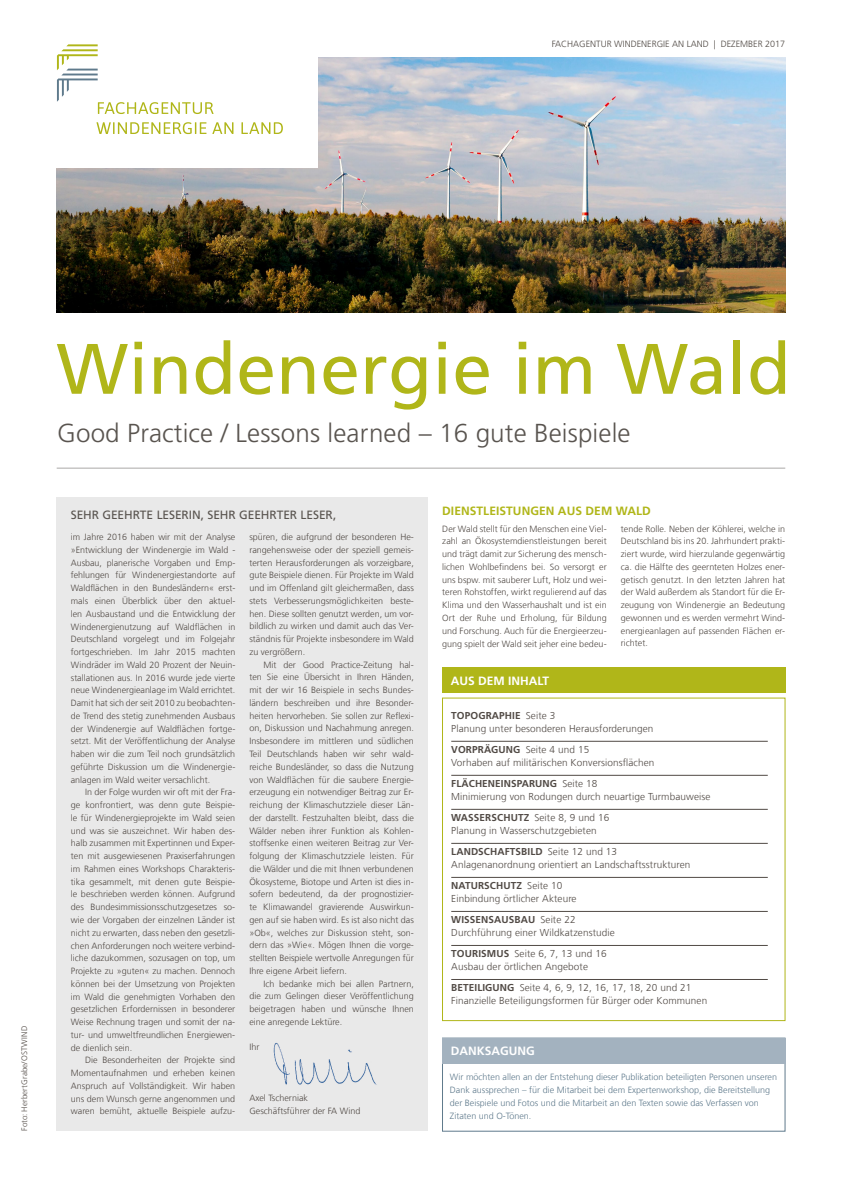
<style>
.page{position:relative;width:842px;height:1191px;background:#fff}
.page>*{position:absolute;margin:0;border:0;box-sizing:border-box;transform-origin:0 0}
.t1{font:71.3px "Frutiger LT Std";letter-spacing:.005em;color:#b0b619}
.t2{font:300 26px "Frutiger LT Std";letter-spacing:.005em;color:#59544f}
.t3{font:12px "Frutiger LT Com";letter-spacing:-.01em;color:#59544f}
.t4{font:700 12px "Frutiger LT Com";letter-spacing:.005em;color:#b0b619}
.t5{font:700 12px "Frutiger LT Com";color:#fff}
.t6{font:300 10px/21.3px "Frutiger LT Com";letter-spacing:.01em;color:#514a45}
.t7{font:700 10px "Frutiger LT Std";letter-spacing:.01em;color:#514a45}
.t8{font:300 9px/12.8px "Frutiger LT Com";color:#514a45;text-align:justify}
.t9{font:300 9px/12.8px "Frutiger LT Com";color:#5f7a8c}
.t10{font:300 8px "Frutiger LT Com";letter-spacing:.015em;color:#514a45}
.s1{font-family:"Frutiger LT Com";font-weight:300}
.s2{font-family:"Frutiger LT Std";font-weight:700}
</style>
<div class="page">
<img style="left:57px;top:58px;width:728px;height:254px">
<div style="left:57px;top:497px;width:371px;height:634px;background:#e9e9e9"></div>
<hr style="left:57px;top:468px;width:728px;height:1px;background:#aaa8a7">
<div style="left:38px;top:24px;width:279px;height:143px;background:#fff"></div>
<svg style="left:96px;top:122px;width:187px;height:12px"></svg>
<svg style="left:57px;top:44px;width:157px;height:70px"></svg>
<img style="left:273px;top:1043px;width:104px;height:42px">
<div style="left:442px;top:1037px;width:343px;height:26px;background:#a3b2bf"></div>
<hr style="left:451px;top:741px;width:317px;height:1px;background:#514a45">
<hr style="left:451px;top:775px;width:317px;height:1px;background:#514a45">
<hr style="left:451px;top:809px;width:317px;height:1px;background:#514a45">
<hr style="left:451px;top:843px;width:317px;height:1px;background:#514a45">
<hr style="left:451px;top:877px;width:317px;height:1px;background:#514a45">
<hr style="left:451px;top:911px;width:317px;height:1px;background:#514a45">
<hr style="left:451px;top:945px;width:317px;height:1px;background:#514a45">
<hr style="left:451px;top:979px;width:317px;height:1px;background:#514a45">
<div style="left:442px;top:667px;width:343px;height:26px;background:#b0b619"></div>
<p class="t8" style="left:552px;top:37px;width:235px">FACHAGENTUR WINDENERGIE AN LAND | DEZEMBER 2017</p>
<p class="t10" style="left:20px;top:1131px;width:107px;rotate:-90deg">Foto: HerbertGrabe/OSTWIND</p>
<h1 class="t1" style="left:57px;top:327px;width:735px">Windenergie im Wald</h1>
<h2 class="t2" style="left:57px;top:419px;width:575px">Good Practice / Lessons learned – 16 gute Beispiele</h2>
<h3 class="t3" style="left:71px;top:508px;width:267px">SEHR GEEHRTE LESERIN, SEHR GEEHRTER LESER,</h3>
<p class="t8" style="left:71px;top:531px;width:166px">im Jahre 2016 haben wir mit der Analyse »Entwicklung der Windenergie im Wald - Ausbau, planerische Vorgaben und Emp&shy;fehlungen für Windenergiestandorte auf Waldflächen in den Bundesländern« erst&shy;mals einen Überblick über den aktuel&shy;len Ausbaustand und die Entwicklung der Windenergienutzung auf Waldflächen in Deutschland vorgelegt und im Folgejahr fortgeschrieben. Im Jahr 2015 machten Windräder im Wald 20 Prozent der Neuin&shy;stallationen aus. In 2016 wurde jede vierte neue Windenergieanlage im Wald errichtet.<br>Damit hat sich der seit 2010 zu beobachten&shy;de Trend des stetig zunehmenden Ausbaus der Windenergie auf Waldflächen fortge&shy;setzt. Mit der Veröffentlichung der Analyse haben wir die zum Teil noch grundsätzlich geführte Diskussion um die Windenergie&shy;anlagen im Wald weiter versachlicht.</p>
<p class="t8" style="left:71px;top:786px;width:166px;text-indent:14px">In der Folge wurden wir oft mit der Fra&shy;ge konfrontiert, was denn gute Beispie&shy;le für Windenergieprojekte im Wald seien und was sie auszeichnet. Wir haben des&shy;halb zusammen mit Expertinnen und Exper&shy;ten mit ausgewiesenen Praxiserfahrungen im Rahmen eines Workshops Charakteris&shy;tika gesammelt, mit denen gute Beispie&shy;le beschrieben werden können. Aufgrund des Bundesimmissionsschutzgesetzes so&shy;wie der Vorgaben der einzelnen Länder ist nicht zu erwarten, dass neben den gesetzli&shy;chen Anforderungen noch weitere verbind&shy;liche dazukommen, sozusagen on top, um Projekte zu »guten« zu machen. Dennoch können bei der Umsetzung von Projekten im Wald die genehmigten Vorhaben den gesetzlichen Erfordernissen in besonderer Weise Rechnung tragen und somit der na&shy;tur- und umweltfreundlichen Energiewen&shy;de dienlich sein.</p>
<p class="t8" style="left:71px;top:1053px;width:166px;text-indent:14px">Die Besonderheiten der Projekte sind Momentaufnahmen und erheben keinen Anspruch auf Vollständigkeit. Wir haben uns dem Wunsch gerne angenommen und waren bemüht, aktuelle Beispiele aufzu-</p>
<p class="t8" style="left:249px;top:530px;width:166px">spüren, die aufgrund der besonderen He&shy;rangehensweise oder der speziell gemeis&shy;terten Herausforderungen als vorzeigbare, gute Beispiele dienen. Für Projekte im Wald und im Offenland gilt gleichermaßen, dass stets Verbesserungsmöglichkeiten beste&shy;hen. Diese sollten genutzt werden, um vor&shy;bildlich zu wirken und damit auch das Ver&shy;ständnis für Projekte insbesondere im Wald zu vergrößern.</p>
<p class="t8" style="left:249px;top:658px;width:166px;text-indent:14px">Mit der Good Practice-Zeitung hal&shy;ten Sie eine Übersicht in Ihren Händen, mit der wir 16 Beispiele in sechs Bundes&shy;ländern beschreiben und ihre Besonder&shy;heiten hervorheben. Sie sollen zur Reflexi&shy;on, Diskussion und Nachahmung anregen.<br>Insbesondere im mittleren und südlichen Teil Deutschlands haben wir sehr wald&shy;reiche Bundesländer, so dass die Nutzung von Waldflächen für die saubere Energie&shy;erzeugung ein notwendiger Beitrag zur Er&shy;reichung der Klimaschutzziele dieser Län&shy;der darstellt. Festzuhalten bleibt, dass die Wälder neben ihrer Funktion als Kohlen&shy;stoffsenke einen weiteren Beitrag zur Ver&shy;folgung der Klimaschutzziele leisten. Für die Wälder und die mit Ihnen verbundenen Ökosysteme, Biotope und Arten ist dies in&shy;sofern bedeutend, da der prognostizier&shy;te Klimawandel gravierende Auswirkun&shy;gen auf sie haben wird. Es ist also nicht das »Ob«, welches zur Diskussion steht, son&shy;dern das »Wie«. Mögen Ihnen die vorge&shy;stellten Beispiele wertvolle Anregungen für Ihre eigene Arbeit liefern.</p>
<p class="t8" style="left:249px;top:977px;width:166px;text-indent:14px">Ich bedanke mich bei allen Partnern, die zum Gelingen dieser Veröffentlichung beigetragen haben und wünsche Ihnen eine anregende Lektüre.</p>
<p class="t8" style="left:249px;top:1041px;width:11px">Ihr</p>
<p class="t8" style="left:249px;top:1092px;width:113px">Axel Tscherniak<br>Geschäftsführer der FA Wind</p>
<h3 class="t4" style="left:442px;top:504px;width:210px">DIENSTLEISTUNGEN AUS DEM WALD</h3>
<p class="t8" style="left:442px;top:522px;width:166px">Der Wald stellt für den Menschen eine Viel&shy;zahl an Ökosystemdienstleistungen bereit und trägt damit zur Sicherung des mensch&shy;lichen Wohlbefindens bei. So versorgt er uns bspw. mit sauberer Luft, Holz und wei&shy;teren Rohstoffen, wirkt regulierend auf das Klima und den Wasserhaushalt und ist ein Ort der Ruhe und Erholung, für Bildung und Forschung. Auch für die Energieerzeu&shy;gung spielt der Wald seit jeher eine bedeu-</p>
<p class="t8" style="left:621px;top:522px;width:166px">tende Rolle. Neben der Köhlerei, welche in Deutschland bis ins 20. Jahrhundert prakti&shy;ziert wurde, wird hierzulande gegenwärtig ca. die Hälfte des geernteten Holzes ener&shy;getisch genutzt. In den letzten Jahren hat der Wald außerdem als Standort für die Er&shy;zeugung von Windenergie an Bedeutung gewonnen und es werden vermehrt Wind&shy;energieanlagen auf passenden Flächen er&shy;richtet.</p>
<h3 class="t5" style="left:451px;top:673px;width:100px">AUS DEM INHALT</h3>
<p class="t7" style="left:451px;top:709px;width:106px">TOPOGRAPHIE <span class="s1">Seite 3</span></p>
<p class="t6" style="left:451px;top:717px;width:204px">Planung unter besonderen Herausforderungen<br><span class="s2">VORPRÄGUNG</span> Seite 4 und 15</p>
<p class="t6" style="left:451px;top:751px;width:205px">Vorhaben auf militärischen Konversionsflächen</p>
<p class="t7" style="left:451px;top:777px;width:148px">FLÄCHENEINSPARUNG <span class="s1">Seite 18</span></p>
<p class="t6" style="left:451px;top:785px;width:261px">Minimierung von Rodungen durch neuartige Turmbauweise<br><span class="s2">WASSERSCHUTZ</span> Seite 8, 9 und 16</p>
<p class="t6" style="left:451px;top:819px;width:147px">Planung in Wasserschutzgebieten</p>
<p class="t7" style="left:451px;top:845px;width:167px">LANDSCHAFTSBILD <span class="s1">Seite 12 und 13</span></p>
<p class="t6" style="left:451px;top:853px;width:241px">Anlagenanordnung orientiert an Landschaftsstrukturen</p>
<p class="t7" style="left:451px;top:879px;width:113px">NATURSCHUTZ <span class="s1">Seite 10</span></p>
<p class="t6" style="left:451px;top:887px;width:127px">Einbindung örtlicher Akteure</p>
<p class="t7" style="left:451px;top:913px;width:126px">WISSENSAUSBAU <span class="s1">Seite 22</span></p>
<p class="t6" style="left:451px;top:921px;width:165px">Durchführung einer Wildkatzenstudie<br><span class="s2">TOURISMUS</span> Seite 6, 7, 13 und 16</p>
<p class="t6" style="left:451px;top:955px;width:242px">Ausbau der örtlichen Angebote<br><span class="s2">BETEILIGUNG</span> Seite 4, 6, 9, 12, 16, 17, 18, 20 und 21</p>
<p class="t6" style="left:451px;top:989px;width:257px">Finanzielle Beteiligungsformen für Bürger oder Kommunen</p>
<h3 class="t5" style="left:451px;top:1044px;width:85px">DANKSAGUNG</h3>
<p class="t9" style="left:450px;top:1070px;width:329px">Wir möchten allen an der Entstehung dieser Publikation beteiligten Personen unseren Dank aussprechen – für die Mitarbeit bei dem Expertenworkshop, die Bereitstellung der Beispiele und Fotos und die Mitarbeit an den Texten sowie das Verfassen von Zitaten und O-Tönen.</p>
</div>
